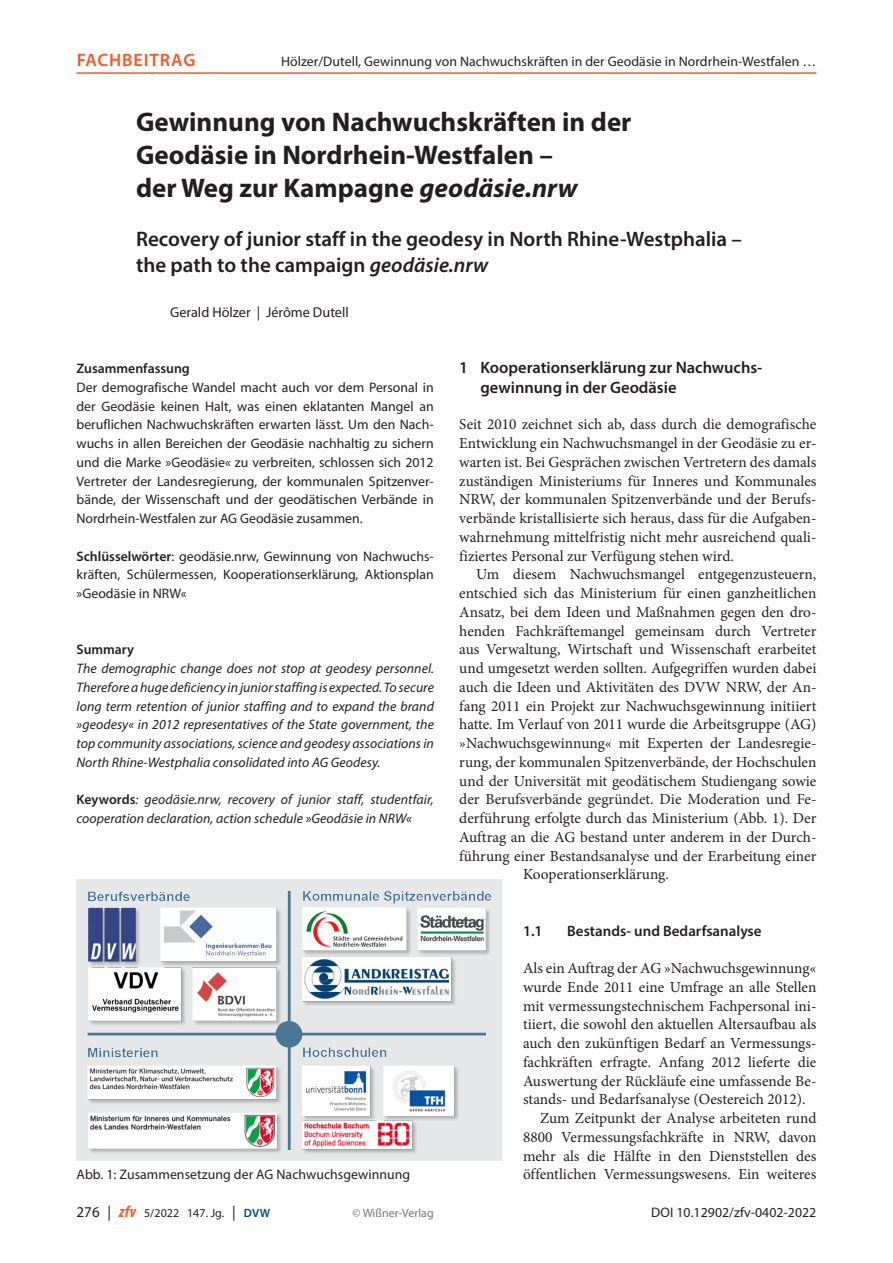
<style>
.page{position:relative;width:893px;height:1263px;background:#fff}
.page>*{position:absolute;margin:0;border:0;box-sizing:border-box;transform-origin:0 0}
._19_titel_beitrag_sp{font:700 27px/33px "Myriad Pro";color:#231f20}
._19_titel_beitrag_sp-2{font:600 21px/25.7px "Myriad Pro";color:#231f20}
.t1{font:600 18px "Myriad Pro";letter-spacing:.055em;color:#f15929}
._11_titel_1_2zg_GL-1{font:600 16.5px/20.2px "Myriad Pro";color:#231f20}
._01_normal{font:15.3px/18.8px "Minion Pro";color:#231f20;text-align:justify}
._01_normal_oEZ{font:15.3px/18.8px "Minion Pro";color:#231f20;text-align:justify}
._12_titel_2{font:600 15px "Myriad Pro";color:#231f20}
._19_titel_autor{font:14.25px "Myriad Pro";color:#231f20}
._41_zsfg_sprache_1{font:13.8px/18.8px "Myriad Pro";letter-spacing:.005em;color:#231f20;text-align:justify}
._41_zsfg_sprache_2{font:italic 13.8px/18.8px "Myriad Pro";letter-spacing:.005em;color:#231f20;text-align:justify}
._42_keyword_sprache{font:13.8px/18.8px "Myriad Pro";color:#231f20;text-align:justify}
._42_keyword_sprache-2{font:italic 13.8px/18.8px "Myriad Pro";letter-spacing:.005em;color:#231f20}
._05_abb{font:13.8px "Myriad Pro";letter-spacing:.005em;color:#231f20}
._47_doi{font:13.8px "Myriad Pro";letter-spacing:.005em;color:#231f20}
._13_titel_3_oEA{font:600 13.8px "Myriad Pro";color:#231f20}
.t2{font:12px "Myriad Pro";letter-spacing:.005em;color:#231f20}
.t3{font:12px "Myriad Pro";color:#757679}
.s1{font-style:italic}
.s2{font-weight:600}
.s3{font-weight:600;font-style:normal}
.s4{font-size:15px}
.s5{font-weight:700;font-style:italic;font-stretch:condensed;font-size:16.5px;color:#f15929}
.s6{font-weight:600;color:#014990}
</style>
<div class="page">
<img style="left:77px;top:879px;width:425px;height:282px">
<hr style="left:77px;top:72px;width:739px;height:2px;background:#f15929">
<p class="t1" style="left:77px;top:48px;width:118px">Fachbeitrag</p>
<p class="_41_zsfg_sprache_1" style="left:281px;top:52px;width:537px">Hölzer/Dutell, Gewinnung von Nachwuchskräften in der Geodäsie in Nordrhein-Westfalen …</p>
<p class="_19_titel_beitrag_sp" style="left:136px;top:104px;width:497px">Gewinnung von Nachwuchskräften in der<br>Geodäsie in Nordrhein-Westfalen –<br>der Weg zur Kampagne <span class="s1">geodäsie.nrw</span></p>
<p class="_19_titel_beitrag_sp-2" style="left:136px;top:225px;width:607px">Recovery of junior staff in the geodesy in North Rhine-Westphalia – the path to the campaign <span class="s1">geodäsie.nrw</span></p>
<p class="_19_titel_autor" style="left:170px;top:303px;width:180px">Gerald Hölzer | Jérôme Dutell</p>
<p class="_13_titel_3_oEA" style="left:77px;top:360px;width:115px">Zusammenfassung</p>
<p class="_41_zsfg_sprache_1" style="left:77px;top:378px;width:359px">Der demografische Wandel macht auch vor dem Personal in der Geodäsie keinen Halt, was einen eklatanten Mangel an beruflichen Nachwuchskräften erwarten lässt. Um den Nach&shy;wuchs in allen Bereichen der Geodäsie nachhaltig zu sichern und die Marke »Geodäsie« zu verbreiten, schlossen sich 2012<br>Vertreter der Landesregierung, der kommunalen Spitzenver&shy;bände, der Wissenschaft und der geodätischen Verbände in Nordrhein-Westfalen zur AG Geodäsie zusammen.</p>
<p class="_42_keyword_sprache" style="left:77px;top:546px;width:359px"><span class="s2">Schlüsselwörter</span>: geodäsie.nrw, Gewinnung von Nachwuchs&shy;kräften, Schülermessen, Kooperationserklärung, Aktionsplan »Geodäsie in NRW«</p>
<p class="_13_titel_3_oEA" style="left:77px;top:641px;width:59px">Summary</p>
<p class="_41_zsfg_sprache_2" style="left:77px;top:659px;width:359px">The demographic change does not stop at geodesy personnel.<br>Therefore a huge deficiency in junior staffing is expected. To secure long term retention of junior staffing and to expand the brand »geodesy« in 2012 representatives of the State government, the top community associations, science and geodesy associations in North Rhine-Westphalia consolidated into AG Geodesy.</p>
<p class="_42_keyword_sprache-2" style="left:77px;top:790px;width:359px"><span class="s3">Keywords</span>: geodäsie.nrw, recovery of junior staff, studentfair, cooperation declaration, action schedule »Geodäsie in NRW«</p>
<p class="_11_titel_1_2zg_GL-1" style="left:480px;top:357px;width:283px;text-indent:-21px">1 Kooperationserklärung zur Nachwuchs&shy;gewinnung in der Geodäsie</p>
<p class="_01_normal_oEZ" style="left:459px;top:415px;width:359px">Seit 2010 zeichnet sich ab, dass durch die demografische Entwicklung ein Nachwuchsmangel in der Geodäsie zu er&shy;warten ist. Bei Gesprächen zwischen Vertretern des damals zuständigen Ministeriums für Inneres und Kommunales NRW, der kommunalen Spitzenverbände und der Berufs&shy;verbände kristallisierte sich heraus, dass für die Aufgaben&shy;wahrnehmung mittelfristig nicht mehr ausreichend quali&shy;fiziertes Personal zur Verfügung stehen wird.</p>
<p class="_01_normal" style="left:476px;top:565px;width:342px">Um diesem Nachwuchsmangel entgegenzusteuern,</p>
<p class="_01_normal" style="left:459px;top:584px;width:359px">entschied sich das Ministerium für einen ganzheitlichen</p>
<p class="_01_normal" style="left:459px;top:603px;width:359px">Ansatz, bei dem Ideen und Maßnahmen gegen den dro-</p>
<p class="_01_normal" style="left:459px;top:621px;width:359px">henden Fachkräftemangel gemeinsam durch Vertreter</p>
<p class="_01_normal" style="left:459px;top:640px;width:359px">aus Verwaltung, Wirtschaft und Wissenschaft erarbeitet</p>
<p class="_01_normal" style="left:459px;top:659px;width:359px">und umgesetzt werden sollten. Aufgegriffen wurden dabei</p>
<p class="_01_normal" style="left:459px;top:678px;width:359px">auch die Ideen und Aktivitäten des DVW NRW, der An-</p>
<p class="_01_normal" style="left:459px;top:696px;width:359px">fang 2011 ein Projekt zur Nachwuchsgewinnung initiiert</p>
<p class="_01_normal" style="left:459px;top:715px;width:359px">hatte. Im Verlauf von 2011 wurde die Arbeitsgruppe (AG)</p>
<p class="_01_normal" style="left:459px;top:734px;width:359px">»Nachwuchsgewinnung« mit Experten der Landesregie-</p>
<p class="_01_normal" style="left:459px;top:753px;width:359px">rung, der kommunalen Spitzenverbände, der Hochschulen</p>
<p class="_01_normal" style="left:459px;top:771px;width:359px">und der Universität mit geodätischem Studiengang sowie</p>
<p class="_01_normal" style="left:459px;top:790px;width:359px">der Berufsverbände gegründet. Die Moderation und Fe-</p>
<p class="_01_normal" style="left:459px;top:809px;width:359px">derführung erfolgte durch das Ministerium (Abb. 1). Der</p>
<p class="_01_normal" style="left:459px;top:828px;width:359px">Auftrag an die AG bestand unter anderem in der Durch-</p>
<p class="_01_normal" style="left:459px;top:846px;width:359px">führung einer Bestandsanalyse und der Erarbeitung einer</p>
<p class="_01_normal" style="left:523px;top:865px;width:147px">Kooperationserklärung.</p>
<p class="_12_titel_2" style="left:523px;top:921px;width:21px">1.1</p>
<p class="_12_titel_2" style="left:567px;top:921px;width:196px">Bestands- und Bedarfsanalyse</p>
<p class="_01_normal_oEZ" style="left:523px;top:959px;width:295px">Als ein Auftrag der AG »Nachwuchsgewinnung« wurde Ende 2011 eine Umfrage an alle Stellen mit vermessungstechnischem Fachpersonal ini&shy;tiiert, die sowohl den aktuellen Altersaufbau als auch den zukünftigen Bedarf an Vermessungs&shy;fachkräften erfragte. Anfang 2012 lieferte die Auswertung der Rückläufe eine umfassende Be&shy;stands- und Bedarfsanalyse (Oestereich 2012).</p>
<p class="_01_normal" style="left:523px;top:1109px;width:295px;text-indent:17px">Zum Zeitpunkt der Analyse arbeiteten rund 8800 Vermessungsfachkräfte in NRW, davon mehr als die Hälfte in den Dienststellen des öffentlichen Vermessungswesens. Ein weiteres</p>
<p class="_05_abb" style="left:77px;top:1166px;width:335px">Abb. 1: Zusammensetzung der AG Nachwuchsgewinnung</p>
<p class="t2" style="left:77px;top:1205px;width:195px"><span class="s4">276 |</span> <span class="s5">zfv</span> 5/2022 147. Jg. <span class="s4">|</span> <span class="s6">DVW</span></p>
<p class="t3" style="left:352px;top:1205px;width:83px">© Wißner-Verlag</p>
<p class="_47_doi" style="left:651px;top:1204px;width:167px">DOI 10.12902/zfv-0402-2022</p>
</div>
